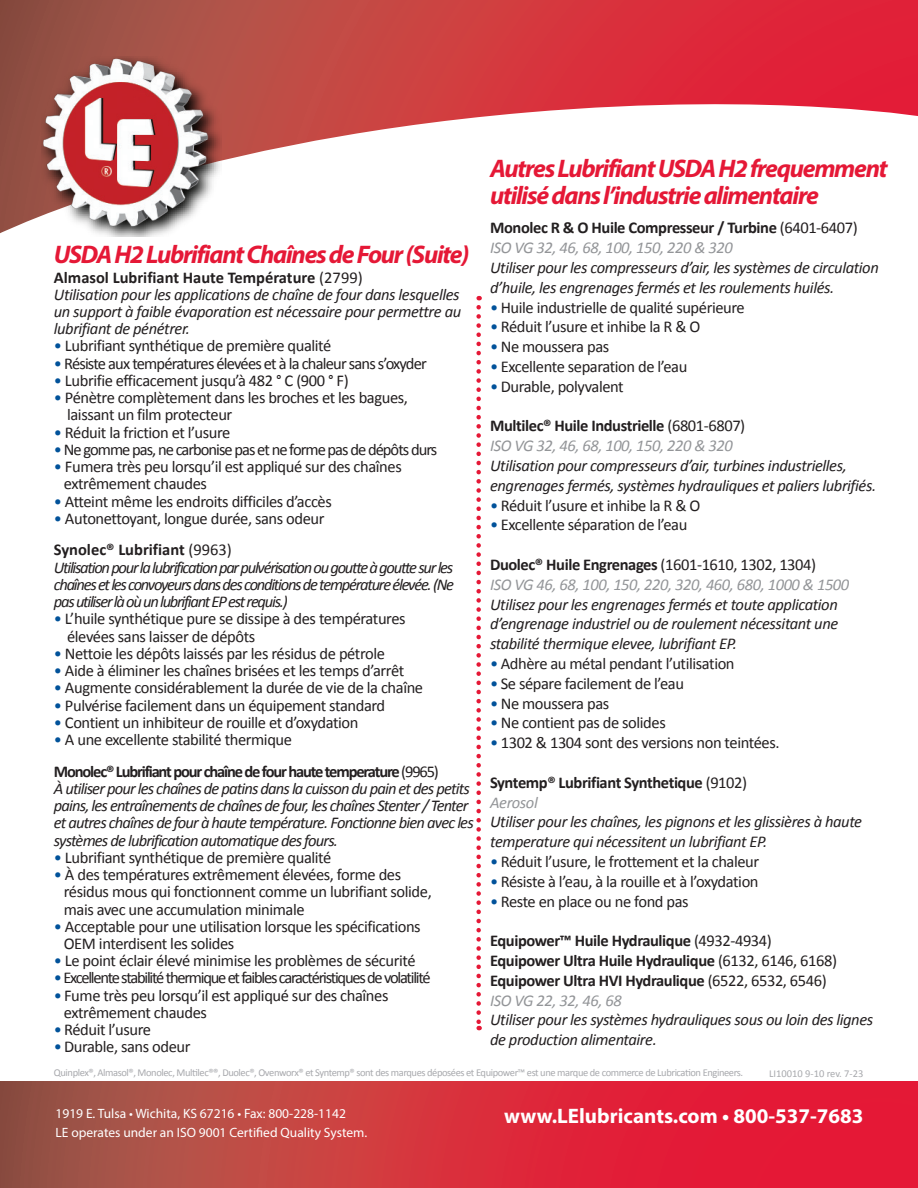
<style>
.page{position:relative;width:918px;height:1188px;background:#fff}
.page>*{position:absolute;margin:0;border:0;box-sizing:border-box;transform-origin:0 0}
.t1{font:italic 700 25.5px/27px "Myriad Pro";letter-spacing:-.05em;color:#e51836}
.t2{font:700 21px "Myriad Pro";color:#fff}
.t3{font:16.5px/17.2px "Calibri";letter-spacing:-.025em;color:#231f20}
.t4{font:italic 16.5px/19.8px "Calibri";letter-spacing:-.025em;color:#231f20}
.t5{font:700 16.5px/19.8px "Calibri";letter-spacing:-.025em;color:#231f20}
.t6{font:italic 16.5px/17.2px "Calibri";letter-spacing:-.05em;color:#231f20}
.t7{font:italic 16.5px/19.8px "Calibri";letter-spacing:-.025em;color:#939598}
.t8{font:700 16.5px/31.5px "Calibri";letter-spacing:-.07em;color:#231f20}
.t9{font:16.5px "Calibri";letter-spacing:-.075em;color:#231f20}
.t10{font:16.5px "Calibri";letter-spacing:-.05em;color:#231f20}
.t11{font:16.5px "Calibri";letter-spacing:-.06em;color:#231f20}
.t12{font:13.5px/19.5px "Myriad Pro";color:#fff}
.t13{font:10.5px "Calibri";letter-spacing:-.04em;color:#a8a9ad}
.t14{font:10.5px "Calibri";color:#a8a9ad}
.s1{font-weight:700;font-style:normal}
.s2{font-style:normal}
.s3{color:#01529a}
.s4{font-weight:700}
.s5{font-weight:400;color:#01529a}
.s6{font-weight:400}
.s7{font-weight:400;font-style:italic;color:#939598}
.s8{font-weight:700;font-style:normal;color:#231f20}
.s9{font-style:normal;color:#231f20}
</style>
<div class="page">
<svg style="left:0;top:0;width:918px;height:234px"></svg>
<svg style="left:0;top:1082px;width:918px;height:106px;background:#cd333d"></svg>
<img style="left:41px;top:57px;width:180px;height:180px">
<svg style="left:476px;top:307px;width:5px;height:723px"></svg>
<h1 class="t1" style="left:54px;top:240px;width:417px">USDA H2 Lubrifiant Chaînes de Four (Suite)</h1>
<p class="t4" style="left:54px;top:268px;width:409px;line-height:17.2px"><span class="s1">Almasol Lubrifiant Haute Température</span> <span class="s2">(2799)<br></span>Utilisation pour les applications de chaîne de four dans lesquelles un support à faible évaporation est nécessaire pour permettre au lubrifiant de pénétrer.</p>
<p class="t3" style="left:54px;top:337px;width:279px"><span class="s3">•</span> Lubrifiant synthétique de première qualité</p>
<p class="t10" style="left:54px;top:353px;width:375px"><span class="s3">•</span> Résiste aux températures élevées et à la chaleur sans s’oxyder</p>
<p class="t3" style="left:54px;top:371px;width:296px"><span class="s3">•</span> Lubrifie efficacement jusqu’à 482 ° C (900 ° F)</p>
<p class="t3" style="left:67px;top:388px;width:342px;text-indent:-13px"><span class="s3">•</span> Pénètre complètement dans les broches et les bagues, laissant un film protecteur</p>
<p class="t3" style="left:54px;top:423px;width:178px"><span class="s3">•</span> Réduit la friction et l’usure</p>
<p class="t11" style="left:54px;top:439px;width:385px"><span class="s3">•</span> Ne gomme pas, ne carbonise pas et ne forme pas de dépôts durs</p>
<p class="t3" style="left:64px;top:457px;width:339px;text-indent:-10px"><span class="s3">•</span> Fumera très peu lorsqu’il est appliqué sur des chaînes extrêmement chaudes</p>
<p class="t3" style="left:54px;top:492px;width:279px"><span class="s3">•</span> Atteint même les endroits difficiles d’accès</p>
<p class="t3" style="left:54px;top:502px;width:272px;line-height:31.5px"><span class="s3">•</span> Autonettoyant, longue durée, sans odeur<br><span class="s4">Synolec® Lubrifiant</span> (9963)</p>
<p class="t4" style="left:54px;top:558px;width:402px;line-height:17.2px;text-align:justify">Utilisation pour la lubrification par pulvérisation ou goutte à goutte sur les chaînes et les convoyeurs dans des conditions de température élevée. (Ne pas utiliser là où un lubrifiant EP est requis.)</p>
<p class="t3" style="left:67px;top:610px;width:340px;text-indent:-13px"><span class="s3">•</span> L’huile synthétique pure se dissipe à des températures élevées sans laisser de dépôts</p>
<p class="t3" style="left:54px;top:644px;width:333px"><span class="s3">•</span> Nettoie les dépôts laissés par les résidus de pétrole</p>
<p class="t3" style="left:54px;top:661px;width:352px"><span class="s3">•</span> Aide à éliminer les chaînes brisées et les temps d’arrêt</p>
<p class="t3" style="left:54px;top:678px;width:371px"><span class="s3">•</span> Augmente considérablement la durée de vie de la chaîne</p>
<p class="t3" style="left:54px;top:696px;width:333px"><span class="s3">•</span> Pulvérise facilement dans un équipement standard</p>
<p class="t3" style="left:54px;top:713px;width:306px"><span class="s3">•</span> Contient un inhibiteur de rouille et d’oxydation</p>
<p class="t8" style="left:54px;top:723px;width:387px"><span class="s5">•</span> <span class="s6">A une excellente stabilité thermique<br></span>Monolec® Lubrifiant pour chaîne de four haute temperature <span class="s6">(9965)</span></p>
<p class="t6" style="left:54px;top:779px;width:421px">À utiliser pour les chaînes de patins dans la cuisson du pain et des petits pains, les entraînements de chaînes de four, les chaînes Stenter / Tenter et autres chaînes de four à haute température. Fonctionne bien avec les systèmes de lubrification automatique des fours.</p>
<p class="t3" style="left:54px;top:848px;width:279px"><span class="s3">•</span> Lubrifiant synthétique de première qualité</p>
<p class="t3" style="left:64px;top:865px;width:369px;text-indent:-10px"><span class="s3">•</span> À des températures extrêmement élevées, forme des résidus mous qui fonctionnent comme un lubrifiant solide, mais avec une accumulation minimale</p>
<p class="t3" style="left:64px;top:917px;width:358px;text-indent:-10px"><span class="s3">•</span> Acceptable pour une utilisation lorsque les spécifications<br>OEM interdisent les solides</p>
<p class="t3" style="left:54px;top:951px;width:363px"><span class="s3">•</span> Le point éclair élevé minimise les problèmes de sécurité</p>
<p class="t9" style="left:54px;top:968px;width:378px"><span class="s3">•</span> Excellente stabilité thermique et faibles caractéristiques de volatilité</p>
<p class="t3" style="left:64px;top:986px;width:326px;text-indent:-10px"><span class="s3">•</span> Fume très peu lorsqu’il est appliqué sur des chaînes extrêmement chaudes</p>
<p class="t3" style="left:54px;top:1020px;width:99px"><span class="s3">•</span> Réduit l’usure</p>
<p class="t3" style="left:54px;top:1038px;width:138px"><span class="s3">•</span> Durable, sans odeur</p>
<h1 class="t1" style="left:490px;top:154px;width:399px">Autres Lubrifiant USDA H2 frequemment utilisé dans l’industrie alimentaire</h1>
<p class="t5" style="left:490px;top:217px;width:369px">Monolec R &amp; O Huile Compresseur / Turbine <span class="s6">(6401-6407)<br></span><span class="s7">ISO VG 32, 46, 68, 100, 150, 220 &amp; 320</span></p>
<p class="t4" style="left:490px;top:257px;width:390px">Utiliser pour les compresseurs d’air, les systèmes de circulation d’huile, les engrenages fermés et les roulements huilés.</p>
<p class="t3" style="left:490px;top:298px;width:256px"><span class="s3">•</span> Huile industrielle de qualité supérieure</p>
<p class="t3" style="left:490px;top:318px;width:212px"><span class="s3">•</span> Réduit l’usure et inhibe la R &amp; O</p>
<p class="t3" style="left:490px;top:337px;width:121px"><span class="s3">•</span> Ne moussera pas</p>
<p class="t3" style="left:490px;top:357px;width:199px"><span class="s3">•</span> Excellente separation de l’eau</p>
<p class="t3" style="left:490px;top:377px;width:135px"><span class="s3">•</span> Durable, polyvalent</p>
<p class="t7" style="left:490px;top:415px;width:257px"><span class="s8">Multilec® Huile Industrielle</span> <span class="s9">(6801-6807)<br></span>ISO VG 32, 46, 68, 100, 150, 220 &amp; 320</p>
<p class="t4" style="left:490px;top:455px;width:388px">Utilisation pour compresseurs d’air, turbines industrielles, engrenages fermés, systèmes hydrauliques et paliers lubrifiés.</p>
<p class="t3" style="left:490px;top:496px;width:212px"><span class="s3">•</span> Réduit l’usure et inhibe la R &amp; O</p>
<p class="t3" style="left:490px;top:516px;width:199px"><span class="s3">•</span> Excellente séparation de l’eau</p>
<p class="t7" style="left:490px;top:554px;width:361px"><span class="s8">Duolec® Huile Engrenages</span> <span class="s9">(1601-1610, 1302, 1304)<br></span>ISO VG 46, 68, 100, 150, 220, 320, 460, 680, 1000 &amp; 1500</p>
<p class="t4" style="left:490px;top:594px;width:350px;text-align:justify">Utilisez pour les engrenages fermés et toute application d’engrenage industriel ou de roulement nécessitant une stabilité thermique elevee, lubrifiant EP.</p>
<p class="t3" style="left:490px;top:654px;width:246px"><span class="s3">•</span> Adhère au métal pendant l’utilisation</p>
<p class="t3" style="left:490px;top:674px;width:196px"><span class="s3">•</span> Se sépare facilement de l’eau</p>
<p class="t3" style="left:490px;top:694px;width:121px"><span class="s3">•</span> Ne moussera pas</p>
<p class="t3" style="left:490px;top:714px;width:177px"><span class="s3">•</span> Ne contient pas de solides</p>
<p class="t3" style="left:490px;top:733px;width:291px"><span class="s3">•</span> 1302 &amp; 1304 sont des versions non teintées.</p>
<p class="t5" style="left:490px;top:772px;width:259px">Syntemp® Lubrifiant Synthetique <span class="s6">(9102)<br></span><span class="s7">Aerosol</span></p>
<p class="t4" style="left:490px;top:811px;width:374px">Utiliser pour les chaînes, les pignons et les glissières à haute temperature qui nécessitent un lubrifiant EP.</p>
<p class="t3" style="left:490px;top:852px;width:271px"><span class="s3">•</span> Réduit l’usure, le frottement et la chaleur</p>
<p class="t3" style="left:490px;top:872px;width:270px"><span class="s3">•</span> Résiste à l’eau, à la rouille et à l’oxydation</p>
<p class="t3" style="left:490px;top:892px;width:200px"><span class="s3">•</span> Reste en place ou ne fond pas</p>
<p class="t5" style="left:490px;top:930px;width:349px">Equipower™ Huile Hydraulique <span class="s6">(4932-4934)<br></span>Equipower Ultra Huile Hydraulique <span class="s6">(6132, 6146, 6168)<br></span>Equipower Ultra HVI Hydraulique <span class="s6">(6522, 6532, 6546)<br></span><span class="s7">ISO VG 22, 32, 46, 68</span></p>
<p class="t4" style="left:490px;top:1009px;width:385px">Utiliser pour les systèmes hydrauliques sous ou loin des lignes de production alimentaire.</p>
<p class="t13" style="left:54px;top:1066px;width:691px">Quinplex®, Almasol®, Monolec, Multilec®®, Duolec®, Ovenworx® et Syntemp® sont des marques déposées et Equipower™ est une marque de commerce de Lubrication Engineers.</p>
<p class="t14" style="left:769px;top:1067px;width:96px">LI10010 9-10 rev. 7-23</p>
<p class="t12" style="left:56px;top:1103px;width:313px">1919 E. Tulsa • Wichita, KS 67216 • Fax: 800-228-1142<br>LE operates under an ISO 9001 Certified Quality System.</p>
<p class="t2" style="left:504px;top:1103px;width:361px">www.LElubricants.com • 800-537-7683</p>
</div>
